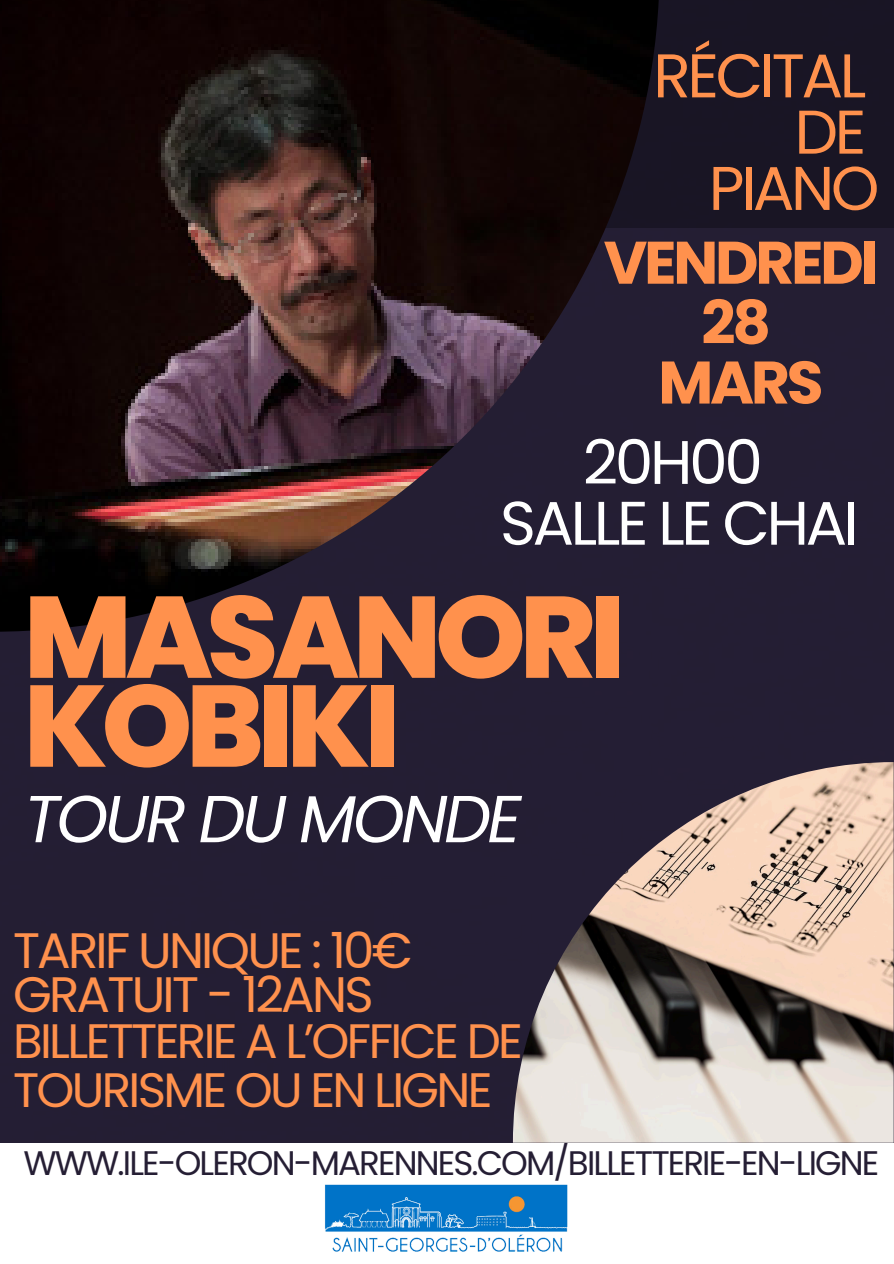
<style>
.page{position:relative;width:894px;height:1264px;background:#fff}
.page>*{position:absolute;margin:0;border:0;box-sizing:border-box;transform-origin:0 0}
.t1{font:800 115.5px/88.8px "Poppins";letter-spacing:-.055em;color:#ff914d}
.t2{font:italic 66.3px "Poppins";letter-spacing:-.055em;color:#fff}
.t3{font:61.65px/56.2px "Poppins";letter-spacing:-.055em;color:#ff914d;text-align:right}
.t4{font:61.35px/60.8px "Poppins";letter-spacing:-.055em;color:#fff;text-align:center}
.t5{font:700 59.85px/59.8px "Poppins";letter-spacing:-.055em;color:#ff914d;text-align:center}
.t6{font:49.8px/43.8px "Poppins";letter-spacing:-.055em;color:#ff914d}
.t7{font:48.3px/49.5px "Poppins";letter-spacing:-.055em;color:#ff914d}
.t8{font:34.05px "Poppins";letter-spacing:-.055em;color:#251e34}
</style>
<div class="page">
<div style="left:0;top:228px;width:893px;height:914px;background:#241e33"></div>
<img style="left:512px;top:762px;width:381px;height:380px">
<div style="left:0;top:0;width:893px;height:228px;background:#191524"></div>
<img style="left:0;top:0;width:659px;height:631px">
<img style="left:325px;top:1184px;width:243px;height:68px">
<h3 class="t3" style="left:653px;top:48px;width:227px">RÉCITAL<br>DE<br>PIANO</h3>
<h3 class="t5" style="left:603px;top:233px;width:276px">VENDREDI<br>28<br>MARS</h3>
<h4 class="t4" style="left:499px;top:432px;width:360px">20H00<br>SALLE LE CHAI</h4>
<h2 class="t1" style="left:24px;top:593px;width:603px">MASANORI<br>KOBIKI</h2>
<h1 class="t2" style="left:24px;top:772px;width:499px">TOUR DU MONDE</h1>
<p class="t6" style="left:13px;top:928px;width:400px">TARIF UNIQUE : 10€<br>GRATUIT - 12ANS</p>
<p class="t7" style="left:13px;top:1016px;width:511px">BILLETTERIE A L’OFFICE DE<br>TOURISME OU EN LIGNE</p>
<p class="t8" style="left:24px;top:1139px;width:857px">WWW.ILE-OLERON-MARENNES.COM/BILLETTERIE-EN-LIGNE</p>
</div>
